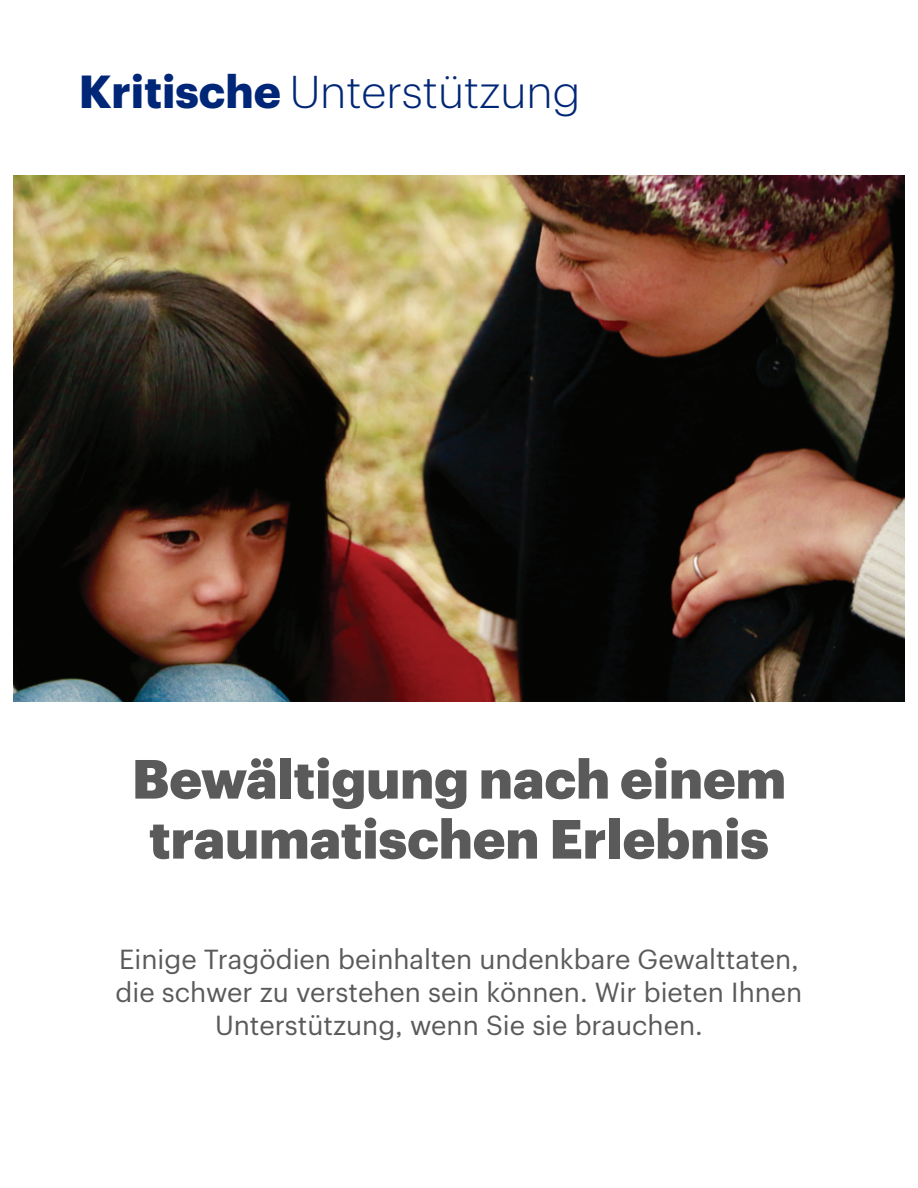
<style>
.page{position:relative;width:918px;height:1188px;background:#fff}
.page>*{position:absolute;margin:0;border:0;box-sizing:border-box;transform-origin:0 0}
.Headline{font:900 54px/60px "Graphik UHG";color:#5a5a5a;text-align:center}
.t1{font:300 45px "Graphik";color:#002677}
.Headline-subhead{font:27px/33px "Graphik UHG";color:#5a5a5a;text-align:center}
.s1{font-weight:700;font-size:45.3px}
</style>
<div class="page">
<img style="left:14px;top:176px;width:890px;height:526px">
<h2 class="t1" style="left:79px;top:59px;width:503px"><span class="s1">Kritische</span> Unterstützung</h2>
<p class="Headline" style="left:132px;top:744px;width:656px">Bewältigung nach einem traumatischen Erlebnis</p>
<p class="Headline-subhead" style="left:116px;top:941px;width:688px">Einige Tragödien beinhalten undenkbare Gewalttaten, die schwer zu verstehen sein können. Wir bieten Ihnen<br>Unterstützung, wenn Sie sie brauchen.</p>
</div>
